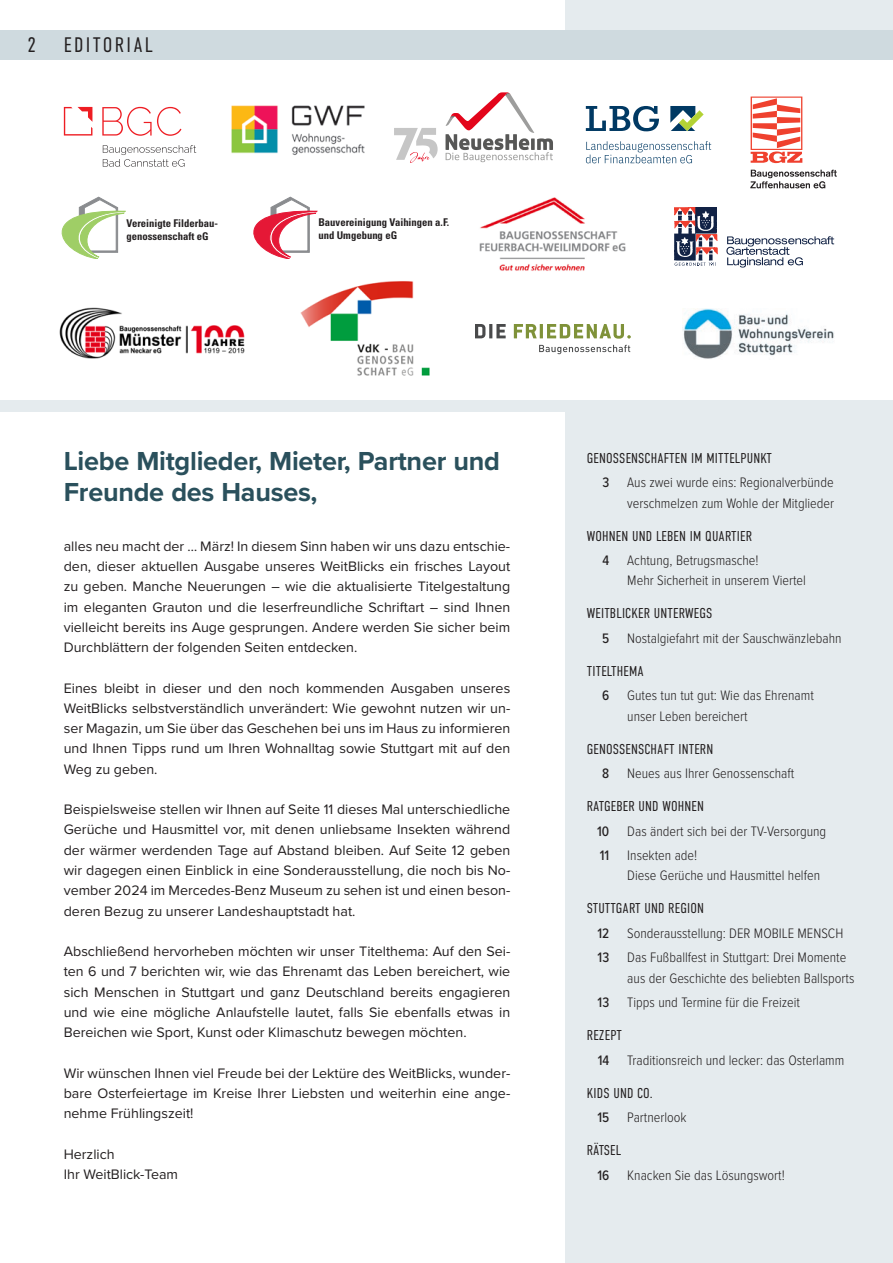
<style>
.page{position:relative;width:893px;height:1263px;background:#fff}
.page>*{position:absolute;margin:0;border:0;box-sizing:border-box;transform-origin:0 0}
.t1{font:700 27px/31.5px "Proxima Nova";letter-spacing:-.01em;color:#2a505c}
.t2{font:300 21px "DIN Condensed";letter-spacing:.11em;color:#231f20}
.t3{font:14.25px/20.2px "Proxima Nova";color:#231f20;text-align:justify}
.t4{font:300 14.25px/20.2px "Proxima Nova Cond";color:#231f20}
.t5{font:300 14.25px "DIN Condensed";letter-spacing:.01em;color:#231f20}
.t6{font:500 14.25px "Proxima Nova Cond";color:#231f20}
.t7{font:700 condensed 10.65px/12.8px "Univers LT Std";color:#231f20}
</style>
<div class="page">
<div style="left:566px;top:0;width:327px;height:1263px;background:#e5ebee"></div>
<div style="left:0;top:77px;width:893px;height:335px;background:#e5ebee"></div>
<div style="left:0;top:45px;width:893px;height:355px;background:#fff"></div>
<img style="left:674px;top:208px;width:42px;height:53px">
<img style="left:674px;top:214px;width:43px;height:40px">
<img style="left:674px;top:208px;width:40px;height:6px">
<svg style="left:674px;top:262px;width:42px;height:4px"></svg>
<svg style="left:726px;top:236px;width:108px;height:32px"></svg>
<svg style="left:62px;top:197px;width:64px;height:62px"></svg>
<svg style="left:514px;top:324px;width:117px;height:15px"></svg>
<svg style="left:475px;top:324px;width:31px;height:14px"></svg>
<svg style="left:539px;top:345px;width:91px;height:9px"></svg>
<svg style="left:751px;top:97px;width:51px;height:66px"></svg>
<svg style="left:750px;top:170px;width:87px;height:18px"></svg>
<img style="left:231px;top:105px;width:134px;height:50px">
<svg style="left:102px;top:107px;width:79px;height:29px"></svg>
<svg style="left:103px;top:145px;width:93px;height:22px"></svg>
<svg style="left:64px;top:107px;width:28px;height:29px"></svg>
<img style="left:479px;top:197px;width:147px;height:74px">
<img style="left:682px;top:309px;width:152px;height:50px">
<svg style="left:670px;top:106px;width:34px;height:25px"></svg>
<svg style="left:586px;top:106px;width:73px;height:25px"></svg>
<svg style="left:586px;top:141px;width:125px;height:22px"></svg>
<img style="left:300px;top:281px;width:130px;height:95px">
<svg style="left:254px;top:197px;width:63px;height:62px"></svg>
<img style="left:59px;top:307px;width:186px;height:52px">
<div style="left:0;top:30px;width:893px;height:30px;background:#cfdadf"></div>
<svg style="left:446px;top:92px;width:107px;height:70px"></svg>
<svg style="left:394px;top:128px;width:44px;height:35px"></svg>
<h2 class="t2" style="left:28px;top:33px;width:10px">2</h2>
<h2 class="t2" style="left:64px;top:33px;width:91px">EDITORIAL</h2>
<p class="t7" style="left:126px;top:217px;width:93px">Vereinigte Filderbau&shy;genossenschaft eG</p>
<p class="t7" style="left:318px;top:216px;width:132px">Bauvereinigung Vaihingen a.F. und Umgebung eG</p>
<h1 class="t1" style="left:64px;top:445px;width:438px">Liebe Mitglieder, Mieter, Partner und<br>Freunde des Hauses,</h1>
<p class="t3" style="left:64px;top:535px;width:448px">alles neu macht der … März! In diesem Sinn haben wir uns dazu entschie&shy;den, dieser aktuellen Ausgabe unseres WeitBlicks ein frisches Layout zu geben. Manche Neuerungen – wie die aktualisierte Titelgestaltung im eleganten Grauton und die leserfreundliche Schriftart – sind Ihnen vielleicht bereits ins Auge gesprungen. Andere werden Sie sicher beim Durchblättern der folgenden Seiten entdecken.</p>
<p class="t3" style="left:64px;top:677px;width:448px">Eines bleibt in dieser und den noch kommenden Ausgaben unseres WeitBlicks selbstverständlich unverändert: Wie gewohnt nutzen wir un&shy;ser Magazin, um Sie über das Geschehen bei uns im Haus zu informieren und Ihnen Tipps rund um Ihren Wohnalltag sowie Stuttgart mit auf den Weg zu geben.</p>
<p class="t3" style="left:64px;top:799px;width:448px">Beispielsweise stellen wir Ihnen auf Seite 11 dieses Mal unterschiedliche Gerüche und Hausmittel vor, mit denen unliebsame Insekten während der wärmer werdenden Tage auf Abstand bleiben. Auf Seite 12 geben wir dagegen einen Einblick in eine Sonderausstellung, die noch bis No&shy;vember 2024 im Mercedes-Benz Museum zu sehen ist und einen beson&shy;deren Bezug zu unserer Landeshauptstadt hat.</p>
<p class="t3" style="left:64px;top:940px;width:448px">Abschließend hervorheben möchten wir unser Titelthema: Auf den Sei&shy;ten 6 und 7 berichten wir, wie das Ehrenamt das Leben bereichert, wie sich Menschen in Stuttgart und ganz Deutschland bereits engagieren und wie eine mögliche Anlaufstelle lautet, falls Sie ebenfalls etwas in Bereichen wie Sport, Kunst oder Klimaschutz bewegen möchten.</p>
<p class="t3" style="left:64px;top:1062px;width:448px">Wir wünschen Ihnen viel Freude bei der Lektüre des WeitBlicks, wunder&shy;bare Osterfeiertage im Kreise Ihrer Liebsten und weiterhin eine ange&shy;nehme Frühlingszeit!</p>
<p class="t3" style="left:64px;top:1143px;width:116px">Herzlich<br>Ihr WeitBlick-Team</p>
<p class="t5" style="left:587px;top:450px;width:187px">GENOSSENSCHAFTEN IM MITTELPUNKT</p>
<p class="t6" style="left:602px;top:472px;width:8px">3</p>
<p class="t4" style="left:627px;top:472px;width:208px">Aus zwei wurde eins: Regionalverbünde verschmelzen zum Wohle der Mitglieder</p>
<p class="t5" style="left:587px;top:528px;width:167px">WOHNEN UND LEBEN IM QUARTIER</p>
<p class="t6" style="left:602px;top:550px;width:8px">4</p>
<p class="t4" style="left:627px;top:549px;width:180px">Achtung, Betrugsmasche!<br>Mehr Sicherheit in unserem Viertel</p>
<p class="t5" style="left:587px;top:605px;width:127px">WEITBLICKER UNTERWEGS</p>
<p class="t6" style="left:602px;top:628px;width:9px">5</p>
<p class="t4" style="left:627px;top:627px;width:216px">Nostalgiefahrt mit der Sauschwänzlebahn</p>
<p class="t5" style="left:587px;top:663px;width:58px">TITELTHEMA</p>
<p class="t6" style="left:602px;top:685px;width:9px">6</p>
<p class="t4" style="left:627px;top:685px;width:188px">Gutes tun tut gut: Wie das Ehrenamt unser Leben bereichert</p>
<p class="t5" style="left:587px;top:741px;width:128px">GENOSSENSCHAFT INTERN</p>
<p class="t6" style="left:602px;top:763px;width:9px">8</p>
<p class="t4" style="left:627px;top:762px;width:169px">Neues aus Ihrer Genossenschaft</p>
<p class="t5" style="left:587px;top:798px;width:119px">RATGEBER UND WOHNEN</p>
<p class="t6" style="left:597px;top:820px;width:14px">10</p>
<p class="t4" style="left:627px;top:820px;width:200px">Das ändert sich bei der TV-Versorgung</p>
<p class="t6" style="left:600px;top:845px;width:11px">11</p>
<p class="t4" style="left:627px;top:844px;width:194px">Insekten ade!<br>Diese Gerüche und Hausmittel helfen</p>
<p class="t5" style="left:587px;top:900px;width:119px">STUTTGART UND REGION</p>
<p class="t6" style="left:597px;top:922px;width:13px">12</p>
<p class="t4" style="left:627px;top:922px;width:217px">Sonderausstellung: DER MOBILE MENSCH</p>
<p class="t6" style="left:598px;top:947px;width:13px">13</p>
<p class="t4" style="left:627px;top:947px;width:229px">Das Fußballfest in Stuttgart: Drei Momente aus der Geschichte des beliebten Ballsports</p>
<p class="t6" style="left:598px;top:992px;width:13px">13</p>
<p class="t4" style="left:627px;top:991px;width:174px">Tipps und Termine für die Freizeit</p>
<p class="t5" style="left:587px;top:1027px;width:37px">REZEPT</p>
<p class="t6" style="left:598px;top:1049px;width:13px">14</p>
<p class="t4" style="left:627px;top:1049px;width:219px">Traditionsreich und lecker: das Osterlamm</p>
<p class="t5" style="left:587px;top:1085px;width:67px">KIDS UND CO.</p>
<p class="t6" style="left:597px;top:1107px;width:13px">15</p>
<p class="t4" style="left:627px;top:1106px;width:61px">Partnerlook</p>
<p class="t5" style="left:587px;top:1142px;width:36px">RÄTSEL</p>
<p class="t6" style="left:597px;top:1164px;width:13px">16</p>
<p class="t4" style="left:627px;top:1164px;width:159px">Knacken Sie das Lösungswort!</p>
</div>
